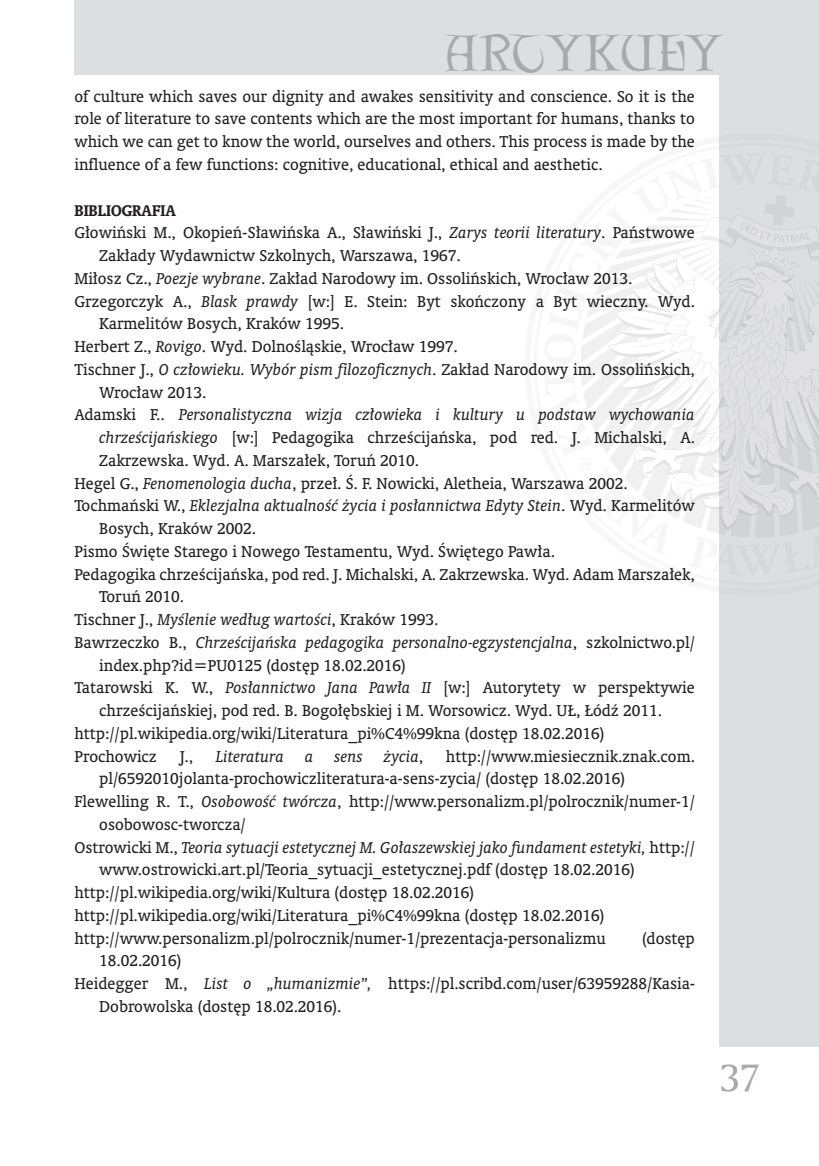
<style>
.page{position:relative;width:819px;height:1166px;background:#fff}
.page>*{position:absolute;margin:0;border:0;box-sizing:border-box;transform-origin:0 0}
.t1{font:46.55px "Lettergical PL";letter-spacing:-.005em;color:#a8a9ad}
.t2{font:36.75px "Amerigo PL";color:#a8a9ad}
.Normalny_PK{font:15.75px/22.8px "Oranda PL";color:#231f20}
.Normalny_PK-2{font:italic 15.75px/22.8px "Oranda PL";color:#231f20}
.Normalny_PK-3{font:700 15.75px "Oranda PL";color:#231f20}
.s1{font-style:italic}
.s2{font-style:normal}
</style>
<div class="page">
<div style="left:719px;top:0;width:100px;height:1047px;background:#dddee0"></div>
<div style="left:74px;top:0;width:745px;height:74px;background:#dddee0"></div>
<svg style="left:581px;top:196px;width:238px;height:341px"></svg>
<h1 class="t1" style="left:445px;top:25px;width:279px">ARTYKUŁY</h1>
<p class="Normalny_PK" style="left:74px;top:85px;width:622px;text-align:justify">of culture which saves our dignity and awakes sensitivity and conscience. So it is the role of literature to save contents which are the most important for humans, thanks to which we can get to know the world, ourselves and others. This process is made by the influence of a few functions: cognitive, educational, ethical and aesthetic.</p>
<p class="Normalny_PK-3" style="left:74px;top:199px;width:103px">BIBLIOGRAFIA</p>
<p class="Normalny_PK" style="left:99px;top:221px;width:597px;text-indent:-25px">Głowiński M., Okopień-Sławińska A., Sławiński J., <span class="s1">Zarys teorii literatury</span>. Państwowe<br>Zakłady Wydawnictw Szkolnych, Warszawa, 1967.</p>
<p class="Normalny_PK" style="left:74px;top:267px;width:559px">Miłosz Cz., <span class="s1">Poezje wybrane</span>. Zakład Narodowy im. Ossolińskich, Wrocław 2013.</p>
<p class="Normalny_PK" style="left:99px;top:289px;width:597px;text-indent:-25px">Grzegorczyk A., <span class="s1">Blask prawdy</span> [w:] E. Stein: Byt skończony a Byt wieczny. Wyd.<br>Karmelitów Bosych, Kraków 1995.</p>
<p class="Normalny_PK" style="left:74px;top:335px;width:385px">Herbert Z., <span class="s1">Rovigo</span>. Wyd. Dolnośląskie, Wrocław 1997.</p>
<p class="Normalny_PK" style="left:99px;top:358px;width:597px;text-indent:-25px">Tischner J., <span class="s1">O człowieku. Wybór pism filozoficznych</span>. Zakład Narodowy im. Ossolińskich,<br>Wrocław 2013.</p>
<p class="Normalny_PK" style="left:99px;top:403px;width:597px;text-align:justify;text-indent:-25px">Adamski F.. <span class="s1">Personalistyczna wizja człowieka i kultury u podstaw wychowania chrześcijańskiego</span> [w:] Pedagogika chrześcijańska, pod red. J. Michalski, A.<br>Zakrzewska. Wyd. A. Marszałek, Toruń 2010.</p>
<p class="Normalny_PK" style="left:74px;top:471px;width:554px">Hegel G., <span class="s1">Fenomenologia ducha</span>, przeł. Ś. F. Nowicki, Aletheia, Warszawa 2002.</p>
<p class="Normalny_PK-2" style="left:99px;top:494px;width:597px;text-indent:-25px"><span class="s2">Tochmański W.,</span> Eklezjalna aktualność życia i posłannictwa Edyty Stein<span class="s2">. Wyd. Karmelitów<br>Bosych, Kraków 2002.</span></p>
<p class="Normalny_PK" style="left:74px;top:540px;width:482px">Pismo Święte Starego i Nowego Testamentu, Wyd. Świętego Pawła.</p>
<p class="Normalny_PK" style="left:99px;top:562px;width:597px;text-indent:-25px">Pedagogika chrześcijańska, pod red. J. Michalski, A. Zakrzewska. Wyd. Adam Marszałek,<br>Toruń 2010.</p>
<p class="Normalny_PK" style="left:74px;top:608px;width:365px">Tischner J., <span class="s1">Myślenie według wartości</span>, Kraków 1993.</p>
<p class="Normalny_PK" style="left:99px;top:631px;width:597px;text-indent:-25px">Bawrzeczko B., <span class="s1">Chrześcijańska pedagogika personalno-egzystencjalna</span>, szkolnictwo.pl/ index.php?id=PU0125 (dostęp 18.02.2016)</p>
<p class="Normalny_PK" style="left:74px;top:676px;width:622px;text-align:center">Tatarowski K. W., <span class="s1">Posłannictwo Jana Pawła II</span> [w:] Autorytety w perspektywie chrześcijańskiej, pod red. B. Bogołębskiej i M. Worsowicz. Wyd. UŁ, Łódź 2011.</p>
<p class="Normalny_PK" style="left:74px;top:722px;width:531px">http://pl.wikipedia.org/wiki/Literatura_pi%C4%99kna (dostęp 18.02.2016)</p>
<p class="Normalny_PK" style="left:74px;top:744px;width:84px">Prochowicz</p>
<p class="Normalny_PK" style="left:180px;top:744px;width:15px">J.,</p>
<p class="Normalny_PK-2" style="left:216px;top:744px;width:70px">Literatura</p>
<p class="Normalny_PK-2" style="left:305px;top:744px;width:10px">a</p>
<p class="Normalny_PK-2" style="left:334px;top:744px;width:30px">sens</p>
<p class="Normalny_PK-2" style="left:383px;top:744px;width:41px">życia<span class="s2">,</span></p>
<p class="Normalny_PK" style="left:99px;top:744px;width:597px;text-indent:346px">http://www.miesiecznik.znak.com. pl/6592010jolanta-prochowiczliteratura-a-sens-zycia/ (dostęp 18.02.2016)</p>
<p class="Normalny_PK" style="left:99px;top:790px;width:597px;text-indent:-25px">Flewelling R. T., <span class="s1">Osobowość twórcza</span>, http://www.personalizm.pl/polrocznik/numer-1/ osobowosc-tworcza/</p>
<p class="Normalny_PK" style="left:99px;top:835px;width:597px;text-indent:-25px">Ostrowicki M., <span class="s1">Teoria sytuacji estetycznej M. Gołaszewskiej jako fundament estetyki,</span> http:// www.ostrowicki.art.pl/Teoria_sytuacji_estetycznej.pdf (dostęp 18.02.2016)</p>
<p class="Normalny_PK" style="left:74px;top:881px;width:401px">http://pl.wikipedia.org/wiki/Kultura (dostęp 18.02.2016)</p>
<p class="Normalny_PK" style="left:74px;top:904px;width:531px">http://pl.wikipedia.org/wiki/Literatura_pi%C4%99kna (dostęp 18.02.2016)</p>
<p class="Normalny_PK" style="left:74px;top:926px;width:533px">http://www.personalizm.pl/polrocznik/numer-1/prezentacja-personalizmu</p>
<p class="Normalny_PK" style="left:642px;top:926px;width:54px">(dostęp</p>
<p class="Normalny_PK" style="left:99px;top:949px;width:84px">18.02.2016)</p>
<p class="Normalny_PK" style="left:99px;top:972px;width:597px;text-indent:-25px">Heidegger M., <span class="s1">List o „humanizmie”,</span> https://pl.scribd.com/user/63959288/Kasia-<br>Dobrowolska (dostęp 18.02.2016).</p>
<h2 class="t2" style="left:719px;top:1053px;width:42px">37</h2>
</div>
